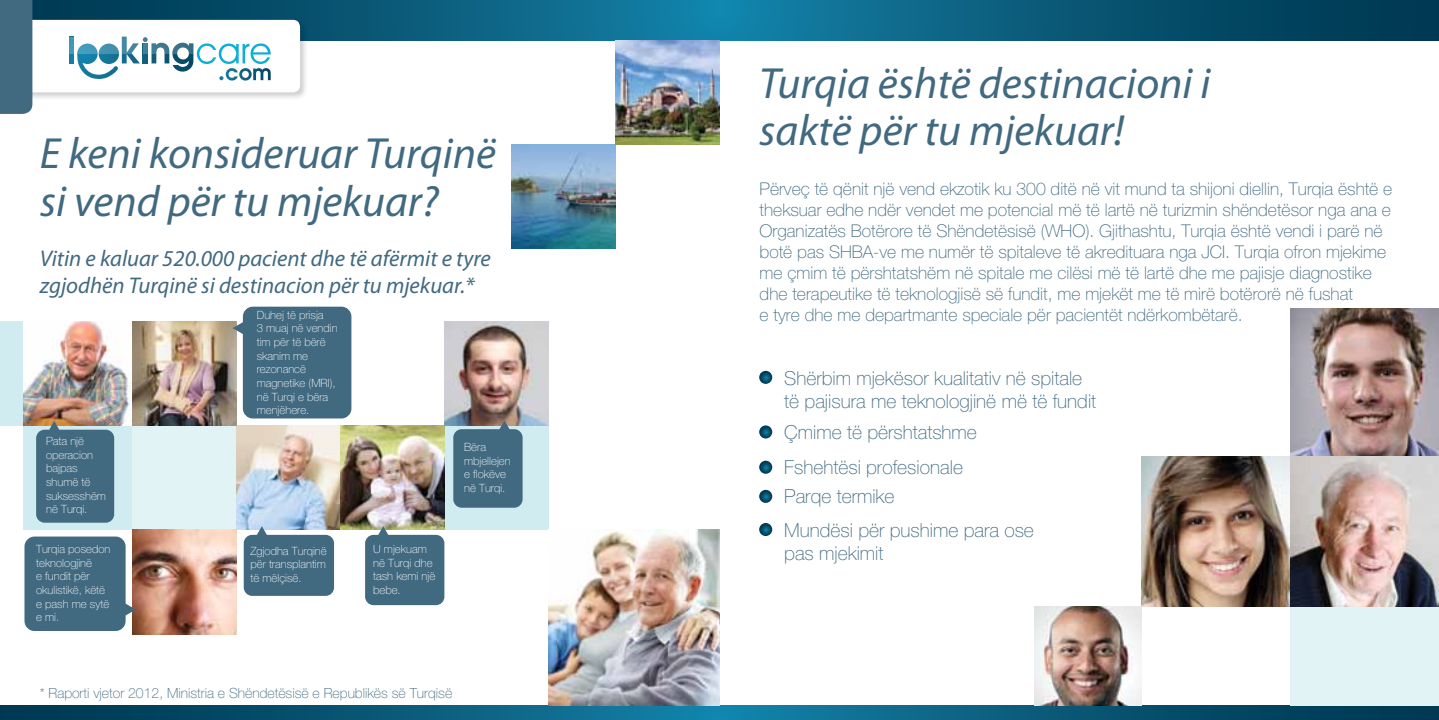
<style>
.page{position:relative;width:1439px;height:720px;background:#fff}
.page>*{position:absolute;margin:0;border:0;box-sizing:border-box;transform-origin:0 0}
.t1{font:italic 43.75px/47.2px "Myriad Pro";color:#416980}
.t2{font:italic 22.75px/27.3px "Myriad Pro";color:#416980}
.t3{font:100 19.25px/23.1px "Helvetica Neu";color:#416980}
.t4{font:100 17.5px/21px "Helvetica Neu";color:#416980}
.t5{font:100 14px "Helvetica Neu";color:#416980}
.t6{font:100 11.38px/13.7px "Helvetica Neu";color:#fff}
</style>
<div class="page">
<svg style="left:300px;top:0;width:1139px;height:40px;background:#0a5e7e"></svg>
<svg style="left:0;top:705px;width:1439px;height:14px;background:#0b5a78"></svg>
<div style="left:0;top:18px;width:309px;height:83px;background:#000;opacity:.2"></div>
<svg style="left:0;top:0;width:300px;height:114px"></svg>
<img style="left:511px;top:144px;width:104px;height:105px">
<img style="left:615px;top:40px;width:104px;height:104px">
<div style="left:445px;top:425px;width:104px;height:104px;background:#d0ecf0"></div>
<div style="left:23px;top:425px;width:109px;height:104px;background:#d0ecf0"></div>
<div style="left:0;top:321px;width:24px;height:104px;background:#d0ecf0"></div>
<div style="left:132px;top:425px;width:104px;height:104px;background:#e2f3f5"></div>
<img style="left:24px;top:321px;width:212px;height:104px">
<img style="left:236px;top:425px;width:209px;height:104px">
<img style="left:132px;top:529px;width:104px;height:105px">
<img style="left:445px;top:321px;width:104px;height:104px">
<svg style="left:233px;top:306px;width:118px;height:112px;background:#4f7388"></svg>
<svg style="left:24px;top:536px;width:112px;height:94px;background:#507286"></svg>
<svg style="left:453px;top:420px;width:69px;height:87px;background:#4b6f83"></svg>
<svg style="left:365px;top:526px;width:79px;height:79px;background:#527687"></svg>
<svg style="left:36px;top:421px;width:78px;height:101px;background:#4c6f82"></svg>
<svg style="left:244px;top:526px;width:90px;height:69px;background:#54788e"></svg>
<img style="left:549px;top:529px;width:170px;height:175px">
<div style="left:1290px;top:606px;width:149px;height:99px;background:#e2f3f5"></div>
<img style="left:1141px;top:456px;width:297px;height:150px">
<img style="left:1290px;top:309px;width:149px;height:149px">
<img style="left:1035px;top:606px;width:106px;height:99px">
<svg style="left:759px;top:370px;width:13px;height:14px"></svg>
<svg style="left:759px;top:425px;width:13px;height:13px"></svg>
<svg style="left:759px;top:460px;width:13px;height:13px"></svg>
<svg style="left:759px;top:489px;width:13px;height:13px"></svg>
<svg style="left:759px;top:522px;width:13px;height:14px"></svg>
<h1 class="t1" style="left:40px;top:129px;width:458px">E keni konsideruar Turqinë si vend për tu mjekuar?</h1>
<h2 class="t2" style="left:40px;top:244px;width:453px">Vitin e kaluar 520.000 pacient dhe të afërmit e tyre zgjodhën Turqinë si destinacion për tu mjekuar.*</h2>
<p class="t6" style="left:46px;top:434px;width:61px">Pata një operacion bajpas shumë të suksesshëm në Turqi.</p>
<p class="t6" style="left:36px;top:542px;width:76px">Turqia posedon teknologjinë<br>e fundit për okulistikë, këtë e pash me sytë e mi.</p>
<p class="t6" style="left:257px;top:307px;width:82px">Duhej të prisja<br>3 muaj në vendin tim për të bërë skanim me rezonancë magnetike (MRI), në Turqi e bëra menjëhere.</p>
<p class="t6" style="left:250px;top:543px;width:78px;text-align:justify">Zgjodha Turqinë për transplantim të mëlçisë.</p>
<p class="t6" style="left:373px;top:542px;width:64px">U mjekuam në Turqi dhe tash kemi një bebe.</p>
<p class="t6" style="left:464px;top:440px;width:48px">Bëra mbjellejen e flokëve në Turqi.</p>
<p class="t5" style="left:40px;top:684px;width:414px">* Raporti vjetor 2012, Ministria e Shëndetësisë e Republikës së Turqisë</p>
<h1 class="t1" style="left:759px;top:59px;width:453px">Turqia është destinacioni i saktë për tu mjekuar!</h1>
<p class="t4" style="left:759px;top:178px;width:634px">Përveç të qënit një vend ekzotik ku 300 ditë në vit mund ta shijoni diellin, Turqia është e theksuar edhe ndër vendet me potencial më të lartë në turizmin shëndetësor nga ana e Organizatës Botërore të Shëndetësisë (WHO). Gjithashtu, Turqia është vendi i parë në botë pas SHBA-ve me numër të spitaleve të akredituara nga JCI. Turqia ofron mjekime me çmim të përshtatshëm në spitale me cilësi më të lartë dhe me pajisje diagnostike dhe terapeutike të teknologjisë së fundit, me mjekët me të mirë botërorë në fushat<br>e tyre dhe me departmante speciale për pacientët ndërkombëtarë.</p>
<p class="t3" style="left:784px;top:366px;width:313px">Shërbim mjekësor kualitativ në spitale të pajisura me teknologjinë më të fundit</p>
<p class="t3" style="left:784px;top:414px;width:194px;line-height:35.2px">Çmime të përshtatshme<br>Fshehtësi profesionale</p>
<p class="t3" style="left:784px;top:479px;width:251px;line-height:33.8px">Parqe termike<br>Mundësi për pushime para ose</p>
<p class="t3" style="left:784px;top:541px;width:101px">pas mjekimit</p>
</div>
